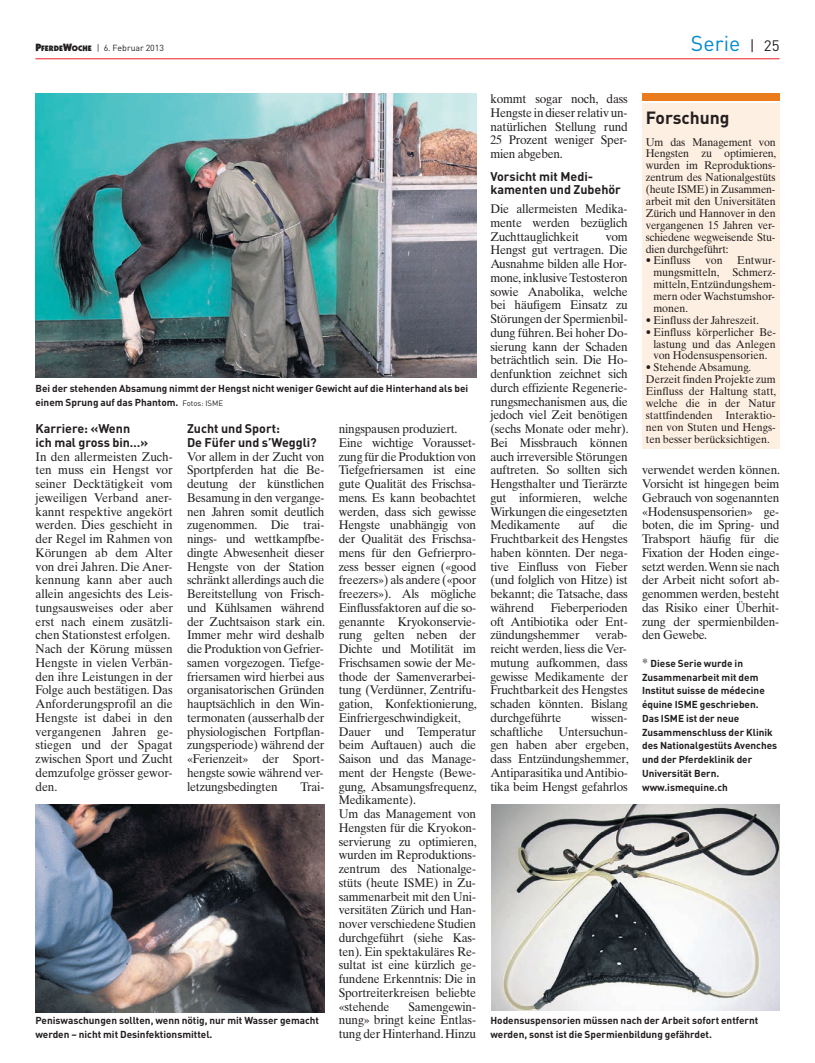
<style>
.page{position:relative;width:815px;height:1063px;background:#fff}
.page>*{position:absolute;margin:0;border:0;box-sizing:border-box;transform-origin:0 0}
.t1{font:21.25px "DIN";color:#0089cf}
.t2{font:700 17.5px "DIN";color:#231f20}
.t3{font:12.5px/13.8px "Times Ten";letter-spacing:-.015em;color:#231f20;text-align:justify;scale:.95 1}
.t4{font:700 12.5px/13.8px "DIN";color:#231f20}
.t5{font:11.25px/11.9px "Times Ten";color:#231f20;text-align:justify;scale:.95 1}
.t6{font:700 10px/13.8px "DIN";color:#231f20}
.t7{font:8.75px "DIN";color:#231f20}
.s1{font-family:"Itc Kabel";font-weight:900;font-size:10.62px}
.s2{font-family:"Itc Kabel";font-weight:900;font-size:8px}
.s3{font-size:15px;color:#231f20}
.s4{font-weight:400;font-size:7.75px}
.s5{font-family:"Times Ten";font-weight:400;font-size:12.5px}
</style>
<div class="page">
<hr style="left:35px;top:58px;width:745px;height:1px;background:#ee1d23">
<div style="left:642px;top:104px;width:138px;height:345px;background:#fdefe1"></div>
<div style="left:642px;top:93px;width:138px;height:7px;background:#ea7c1d"></div>
<img style="left:35px;top:93px;width:441px;height:285px">
<img style="left:492px;top:804px;width:288px;height:206px">
<img style="left:35px;top:804px;width:290px;height:208px">
<p class="t7" style="left:35px;top:43px;width:130px"><span class="s1">P</span><span class="s2">FERDE</span><span class="s1">W</span><span class="s2">OCHE</span> | 6. Februar 2013</p>
<h1 class="t1" style="left:691px;top:30px;width:90px">Serie <span class="s3">| 25</span></h1>
<p class="t6" style="left:35px;top:381px;width:434px">Bei der stehenden Absamung nimmt der Hengst nicht weniger Gewicht auf die Hinterhand als bei einem Sprung auf das Phantom. <span class="s4">Fotos: ISME</span></p>
<p class="t4" style="left:35px;top:421px;width:114px">Karriere: «Wenn ich mal gross bin…»</p>
<p class="t3" style="left:35px;top:449px;width:146px;text-align:left">In den allermeisten Zuch - ten muss ein Hengst vor seiner Decktätigkeit vom jeweiligen Verband aner&shy;kannt respektive angekört werden. Dies geschieht in der Regel im Rahmen von<br>Körungen ab dem Alter von drei Jahren. Die Aner&shy;kennung kann aber auch allein angesichts des Leis - tungsausweises oder aber erst nach einem zusätzli&shy;chen Stationstest erfolgen.<br>Nach der Körung müssen<br>Hengste in vielen Verbän&shy;den ihre Leistungen in der<br>Folge auch bestätigen. Das<br>Anforderungsprofil an die<br>Hengste ist dabei in den vergangenen Jahren ge&shy;stiegen und der Spagat zwischen Sport und Zucht demzufolge grösser gewor&shy;den.</p>
<p class="t4" style="left:187px;top:421px;width:131px">Zucht und Sport:<br>De Füfer und s’Weggli?</p>
<p class="t3" style="left:187px;top:449px;width:147px;text-align:left">Vor allem in der Zucht von<br>Sportpferden hat die Be&shy;deutung der künstlichen<br>Besamung in den vergange&shy;nen Jahren somit deutlich zugenommen. Die trai&shy;nings- und wettkampfbe&shy;dingte Abwesenheit dieser<br>Hengste von der Station schränkt allerdings auch die<br>Bereitstellung von Frisch&shy;und Kühlsamen während der Zuchtsaison stark ein.<br>Immer mehr wird deshalb die Produktion von Gefrier&shy;samen vorgezogen. Tiefge&shy;friersamen wird hierbei aus organisatorischen Gründen haupt säch lich in den Win&shy;termonaten (ausserhalb der physiologischen Fort pflan - zungs pe ri o de) während der «Ferienzeit» der Sport&shy;hengste sowie während ver&shy;letzungsbedingten</p>
<p class="t3" style="left:301px;top:779px;width:26px">Trai-</p>
<p class="t6" style="left:35px;top:1013px;width:285px">Peniswaschungen sollten, wenn nötig, nur mit Wasser gemacht werden – nicht mit Desinfektionsmittel.</p>
<p class="t3" style="left:339px;top:422px;width:147px;text-align:left">ningspausen produziert.<br>Eine wichtige Vorausset&shy;zung für die Produktion von<br>Tiefgefriersamen ist eine gute Qualität des Frischsa&shy;mens. Es kann beobachtet werden, dass sich gewisse<br>Hengste unabhängig von der Qualität des Frischsa&shy;mens für den Gefrierpro&shy;zess besser eignen («good freezers») als andere («poor freezers»). Als mögliche<br>Einflussfaktoren auf die so&shy;genannte Kryokonservie&shy;rung gelten neben der<br>Dichte und Motilität im<br>Frischsamen sowie der Me&shy;thode der Samenverarbei&shy;tung (Verdünner, Zentrifu&shy;gation, Konfektionierung,<br>Einfriergeschwindigkeit,<br>Dauer und Temperatur beim Auftauen) auch die<br>Saison und das Manage&shy;ment der Hengste (Bewe&shy;gung, Absamungsfrequenz,<br>Medikamente).<br>Um das Management von<br>Hengsten für die Kryokon&shy;servierung zu optimieren, wurden im Reproduktions&shy;zentrum des Nationalge&shy;stüts (heute ISME) in Zu&shy;sammenarbeit mit den Uni&shy;versitäten Zürich und Han&shy;nover verschiedene Studien durchgeführt (sie he Kas - ten). Ein spektakuläres Re&shy;sultat ist eine kürzlich ge&shy;fundene Erkenntnis: Die in<br>Sportreiterkreisen beliebte «stehende</p>
<p class="t3" style="left:339px;top:999px;width:146px;text-indent:70px">Samengewin&shy;nung» bringt keine Entlas - tung der Hinterhand. Hinzu</p>
<p class="t3" style="left:490px;top:92px;width:146px">kommt sogar noch, dass Hengste in dieser relativ un&shy;natürlichen Stellung rund 25 Prozent weniger Sper&shy;mien abgeben.</p>
<p class="t4" style="left:490px;top:169px;width:132px">Vorsicht mit Me di -<br>ka men ten und Zubehör</p>
<p class="t3" style="left:490px;top:202px;width:146px">Die allermeisten Medika&shy;mente werden bezüglich Zuchttauglichkeit</p>
<p class="t3" style="left:490px;top:229px;width:147px;text-align:left;text-indent:115px">vom<br>Hengst gut vertragen. Die<br>Ausnahme bilden alle Hor&shy;mone, inklusive Tes to s te ron sowie Anabolika, welche bei häufigem Einsatz zu<br>Störungen der Spermienbil&shy;dung führen. Bei hoher Do&shy;sierung kann der Schaden beträchtlich sein. Die Ho&shy;denfunktion zeichnet sich durch effiziente Regenerie&shy;rungsmechanismen aus, die jedoch viel Zeit benötigen (sechs Monate oder mehr).<br>Bei Miss brauch können auch irreversible Störungen auftreten. So sollten sich<br>Hengsthalter und Tierärzte gut informieren, welche<br>Wirkungen die eingesetzten<br>Medikamente</p>
<p class="t3" style="left:490px;top:518px;width:146px;text-indent:122px">die Fruchtbarkeit des Hengstes haben könnten. Der nega&shy;tive Einfluss von Fieber (und folglich von Hitze) ist bekannt; die Tatsache, dass während</p>
<p class="t3" style="left:578px;top:518px;width:18px">auf</p>
<p class="t3" style="left:490px;top:601px;width:146px;text-indent:60px">Fieberperioden oft Antibiotika oder Ent - zün dungs hem mer</p>
<p class="t3" style="left:490px;top:628px;width:146px;text-indent:105px">verab&shy;reicht werden, liess die Ver&shy;mutung aufkommen, dass gewisse Medikamente der Fruchtbarkeit des Hengstes schaden könnten. Bislang durchgeführte</p>
<p class="t3" style="left:490px;top:711px;width:147px;text-indent:101px">wis sen - schaft liche Untersuchun&shy;gen haben aber ergeben, dass Entzündungshemmer, Antiparasitika und Antibio&shy;tika beim Hengst gefahrlos</p>
<h2 class="t2" style="left:646px;top:107px;width:85px">Forschung</h2>
<p class="t5" style="left:646px;top:136px;width:139px">Um das Management von Hengsten zu optimieren, wurden im Reproduktions&shy;zentrum des Nationalgestüts (heute ISME) in Zusammen&shy;arbeit mit den Universitäten Zürich und Hannover in den vergangenen 15 Jahren ver&shy;schiedene wegweisende Stu&shy;dien durchgeführt:</p>
<p class="t5" style="left:646px;top:255px;width:49px">• Einfluss</p>
<p class="t5" style="left:705px;top:255px;width:20px">von</p>
<p class="t5" style="left:653px;top:255px;width:130px;text-indent:84px">Ent wur - mungs mitteln, Schmerz - mit teln, Entzündungshem&shy;mern oder Wachstumshor&shy;monen.</p>
<p class="t5" style="left:646px;top:314px;width:121px">• Einfluss der Jahreszeit.</p>
<p class="t5" style="left:653px;top:326px;width:131px;text-indent:-8px">• Einfluss körperlicher Be&shy;lastung und das Anlegen von Hodensuspensorien.</p>
<p class="t5" style="left:646px;top:361px;width:139px;text-align:left">• Stehende Absamung.<br>Derzeit finden Projekte zum<br>Einfluss der Haltung statt, welche die in der Natur stattfindenden Interaktio&shy;nen von Stuten und Hengs - ten besser berücksichtigen.</p>
<p class="t3" style="left:642px;top:463px;width:147px">verwendet werden können.<br>Vorsicht ist hingegen beim Gebrauch von sogenannten «Ho den sus pen so rien» ge&shy;boten, die im Spring- und Trabsport häufig für die Fixation der Hoden einge&shy;setzt werden. Wenn sie nach der Arbeit nicht sofort ab&shy;genommen werden, besteht das Risiko einer Überhit&shy;zung der spermienbilden&shy;den Gewebe.</p>
<p class="t6" style="left:642px;top:656px;width:137px"><span class="s5">*</span> Diese Serie wurde in<br>Zusammenarbeit mit dem<br>Institut suisse de médecine équine ISME geschrieben.<br>Das ISME ist der neue<br>Zusammenschluss der Klinik des Nationalgestüts Avenches und der Pferdeklinik der<br>Universität Bern. www.ismequine.ch</p>
<p class="t6" style="left:490px;top:1013px;width:270px">Hodensuspensorien müssen nach der Arbeit sofort ent fernt werden, sonst ist die Spermienbildung gefährdet.</p>
</div>
